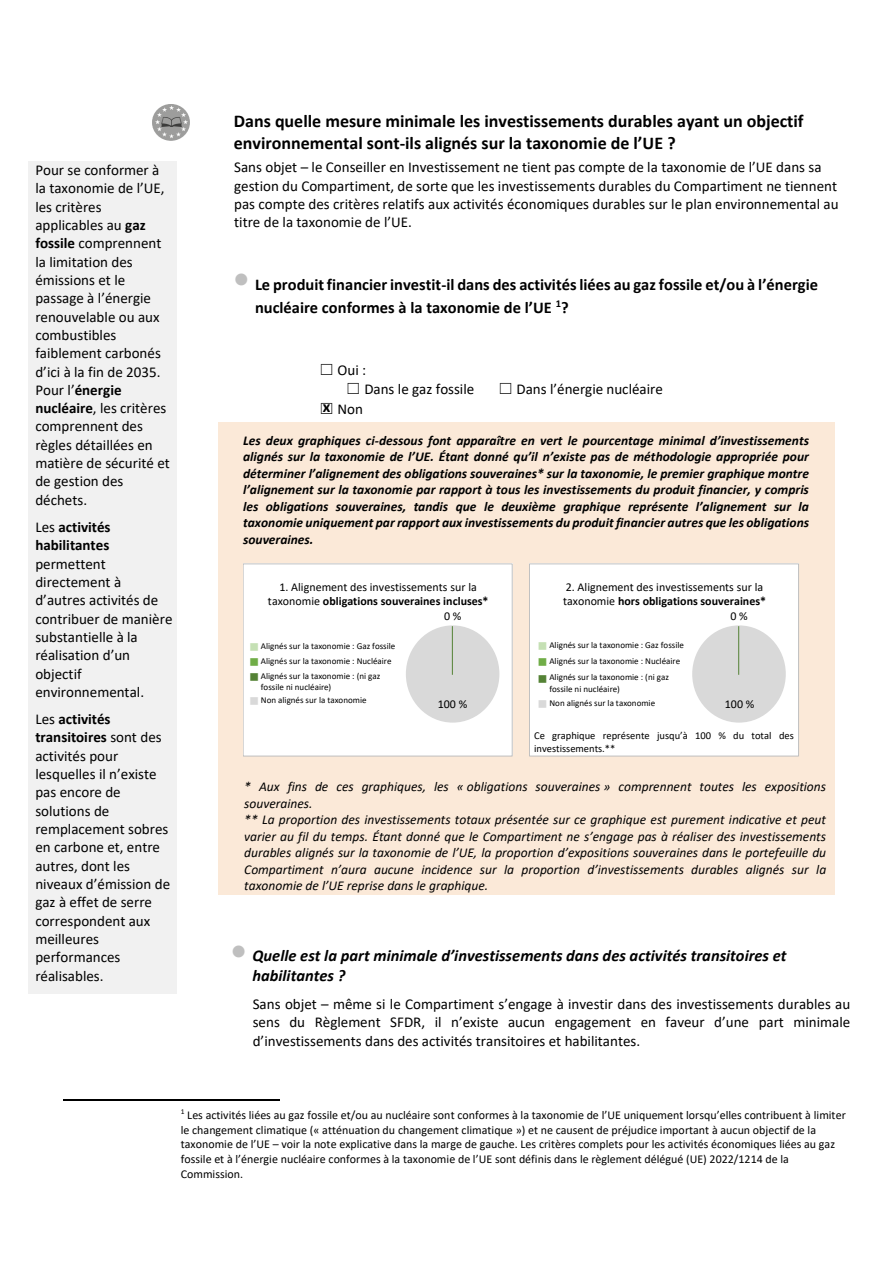
<style>
.page{position:relative;width:893px;height:1263px;background:#fff}
.page>*{position:absolute;margin:0;border:0;box-sizing:border-box;transform-origin:0 0}
.t1{font:700 18px/21.9px "Calibri";color:#000}
.t2{font:700 16.5px/23.1px "Calibri";color:#000}
.t3{font:italic 700 16.5px/20.1px "Calibri";color:#000}
.t4{font:15px/18.3px "Calibri";color:#000}
.t5{font:italic 700 13.5px/16.5px "Calibri";color:#000;text-align:justify}
.t6{font:italic 13.5px/16.5px "Calibri";color:#000}
.t7{font:12px/14.7px "Calibri";color:#000}
.t8{font:10.5px/12.9px "Calibri";color:#000}
.t9{font:9px/10.9px "Calibri";color:#000}
.s1{font-weight:700}
.s2{color:#bfbfbf}
.s3{font-family:"MS Gothic"}
</style>
<div class="page">
<div style="left:218px;top:423px;width:616px;height:471px;background:#fbe9d8"></div>
<svg style="left:530px;top:756px;width:269px;height:1px"></svg>
<hr style="left:218px;top:422px;width:616px;height:1px;background:#fbe9d8">
<hr style="left:218px;top:894px;width:616px;height:1px;background:#fbe9d8">
<hr style="left:834px;top:423px;width:1px;height:471px;background:#fbe9d8">
<hr style="left:64px;top:1099px;width:216px;height:1px;background:#000">
<div style="left:243px;top:564px;width:269px;height:192px;background:#fff"></div>
<div style="left:243px;top:564px;width:269px;height:192px;border:1px solid #bfbfbf"></div>
<div style="left:406px;top:625px;width:93px;height:98px;background:#d9d9d9;border-radius:50%"></div>
<hr style="left:452px;top:626px;width:1px;height:49px;background:#548235">
<div style="left:529px;top:564px;width:270px;height:192px;background:#fff"></div>
<div style="left:529px;top:564px;width:270px;height:192px;border:1px solid #bfbfbf"></div>
<img style="left:530px;top:729px;width:268px;height:26px">
<div style="left:692px;top:625px;width:94px;height:98px;background:#d9d9d9;border-radius:50%"></div>
<hr style="left:738px;top:626px;width:1px;height:49px;background:#548235">
<img style="left:152px;top:104px;width:38px;height:37px">
<p class="t4" style="left:35px;top:162px;width:136px">Pour se conformer à la taxonomie de l’UE, les critères applicables au <span class="s1">gaz fossile</span> comprennent la limitation des émissions et le passage à l’énergie renouvelable ou aux combustibles faiblement carbonés d’ici à la fin de 2035.<br>Pour l’<span class="s1">énergie nucléaire</span>, les critères comprennent des règles détaillées en matière de sécurité et de gestion des déchets.</p>
<p class="t4" style="left:35px;top:519px;width:139px">Les <span class="s1">activités habilitantes </span>permettent directement à d’autres activités de contribuer de manière substantielle à la réalisation d’un objectif environnemental.</p>
<p class="t4" style="left:35px;top:711px;width:136px">Les <span class="s1">activités transitoires</span> sont des activités pour lesquelles il n’existe pas encore de solutions de remplacement sobres en carbone et, entre autres, dont les niveaux d’émission de gaz à effet de serre correspondent aux meilleures performances réalisables.</p>
<p class="t1" style="left:234px;top:112px;width:571px">Dans quelle mesure minimale les investissements durables ayant un objectif environnemental sont-ils alignés sur la taxonomie de l’UE ?</p>
<p class="t4" style="left:234px;top:160px;width:606px">Sans objet – le Conseiller en Investissement ne tient pas compte de la taxonomie de l’UE dans sa gestion du Compartiment, de sorte que les investissements durables du Compartiment ne tiennent pas compte des critères relatifs aux activités économiques durables sur le plan environnemental au titre de la taxonomie de l’UE.</p>
<p class="t2" style="left:255px;top:274px;width:565px;text-indent:-21px"><span class="s2">•</span> Le produit financier investit-il dans des activités liées au gaz fossile et/ou à l’énergie nucléaire conformes à la taxonomie de l’UE <sup>1</sup>?</p>
<p class="t4" style="left:319px;top:362px;width:49px"><span class="s3">☐</span> Oui :</p>
<p class="t4" style="left:346px;top:381px;width:130px"><span class="s3">☐</span> Dans le gaz fossile</p>
<p class="t4" style="left:498px;top:381px;width:166px"><span class="s3">☐</span> Dans l’énergie nucléaire</p>
<p class="t4" style="left:319px;top:401px;width:45px"><span class="s3">☐</span> Non</p>
<p class="t5" style="left:243px;top:433px;width:568px">Les deux graphiques ci-dessous font apparaître en vert le pourcentage minimal d’investissements alignés sur la taxonomie de l’UE. Étant donné qu’il n’existe pas de méthodologie appropriée pour déterminer l’alignement des obligations souveraines* sur la taxonomie, le premier graphique montre l’alignement sur la taxonomie par rapport à tous les investissements du produit financier, y compris les obligations souveraines, tandis que le deuxième graphique représente l’alignement sur la taxonomie uniquement par rapport aux investissements du produit financier autres que les obligations souveraines.</p>
<p class="t2" style="left:323px;top:397px;width:9px">x</p>
<p class="t7" style="left:268px;top:580px;width:222px;text-align:center">1. Alignement des investissements sur la taxonomie <span class="s1">obligations souveraines incluses*</span></p>
<p class="t7" style="left:444px;top:610px;width:19px">0%</p>
<p class="t7" style="left:563px;top:580px;width:205px">2. Alignement des investissements sur la taxonomie <span class="s1">hors obligations souveraines*</span></p>
<p class="t7" style="left:730px;top:610px;width:19px">0%</p>
<p class="t9" style="left:261px;top:641px;width:136px">Alignés sur la taxonomie : Gaz fossile</p>
<p class="t9" style="left:261px;top:656px;width:132px">Alignés sur la taxonomie : Nucléaire</p>
<p class="t9" style="left:261px;top:671px;width:121px">Alignés sur la taxonomie : (ni gaz fossile ni nucléaire)</p>
<p class="t9" style="left:261px;top:695px;width:107px">Non alignés sur la taxonomie</p>
<p class="t7" style="left:438px;top:697px;width:31px">100 %</p>
<p class="t9" style="left:549px;top:640px;width:136px">Alignés sur la taxonomie : Gaz fossile</p>
<p class="t9" style="left:549px;top:656px;width:132px">Alignés sur la taxonomie : Nucléaire</p>
<p class="t9" style="left:549px;top:672px;width:121px;line-height:11.9px">Alignés sur la taxonomie : (ni gaz fossile ni nucléaire)</p>
<p class="t9" style="left:549px;top:698px;width:107px">Non alignés sur la taxonomie</p>
<p class="t7" style="left:725px;top:697px;width:31px">100 %</p>
<p class="t8" style="left:534px;top:730px;width:261px">Ce graphique représente jusqu’à 100 % du total des investissements.**</p>
<p class="t6" style="left:244px;top:780px;width:583px">* Aux fins de ces graphiques, les « obligations souveraines » comprennent toutes les expositions souveraines.</p>
<p class="t6" style="left:244px;top:813px;width:584px;text-align:justify">** La proportion des investissements totaux présentée sur ce graphique est purement indicative et peut varier au fil du temps. Étant donné que le Compartiment ne s’engage pas à réaliser des investissements durables alignés sur la taxonomie de l’UE, la proportion d’expositions souveraines dans le portefeuille du Compartiment n’aura aucune incidence sur la proportion d’investissements durables alignés sur la taxonomie de l’UE reprise dans le graphique.</p>
<p class="t3" style="left:252px;top:947px;width:536px;text-indent:-21px"><span class="s2">•</span> Quelle est la part minimale d’investissements dans des activités transitoires et habilitantes ?</p>
<p class="t4" style="left:253px;top:996px;width:599px;text-align:justify">Sans objet – même si le Compartiment s’engage à investir dans des investissements durables au sens du Règlement SFDR, il n’existe aucun engagement en faveur d’une part minimale d’investissements dans des activités transitoires et habilitantes.</p>
<p class="t7" style="left:181px;top:1109px;width:666px"><sup>1</sup> Les activités liées au gaz fossile et/ou au nucléaire sont conformes à la taxonomie de l’UE uniquement lorsqu’elles contribuent à limiter le changement climatique (« atténuation du changement climatique ») et ne causent de préjudice important à aucun objectif de la taxonomie de l’UE – voir la note explicative dans la marge de gauche. Les critères complets pour les activités économiques liées au gaz fossile et à l’énergie nucléaire conformes à la taxonomie de l’UE sont définis dans le règlement délégué (UE) 2022/1214 de la Commission.</p>
</div>
